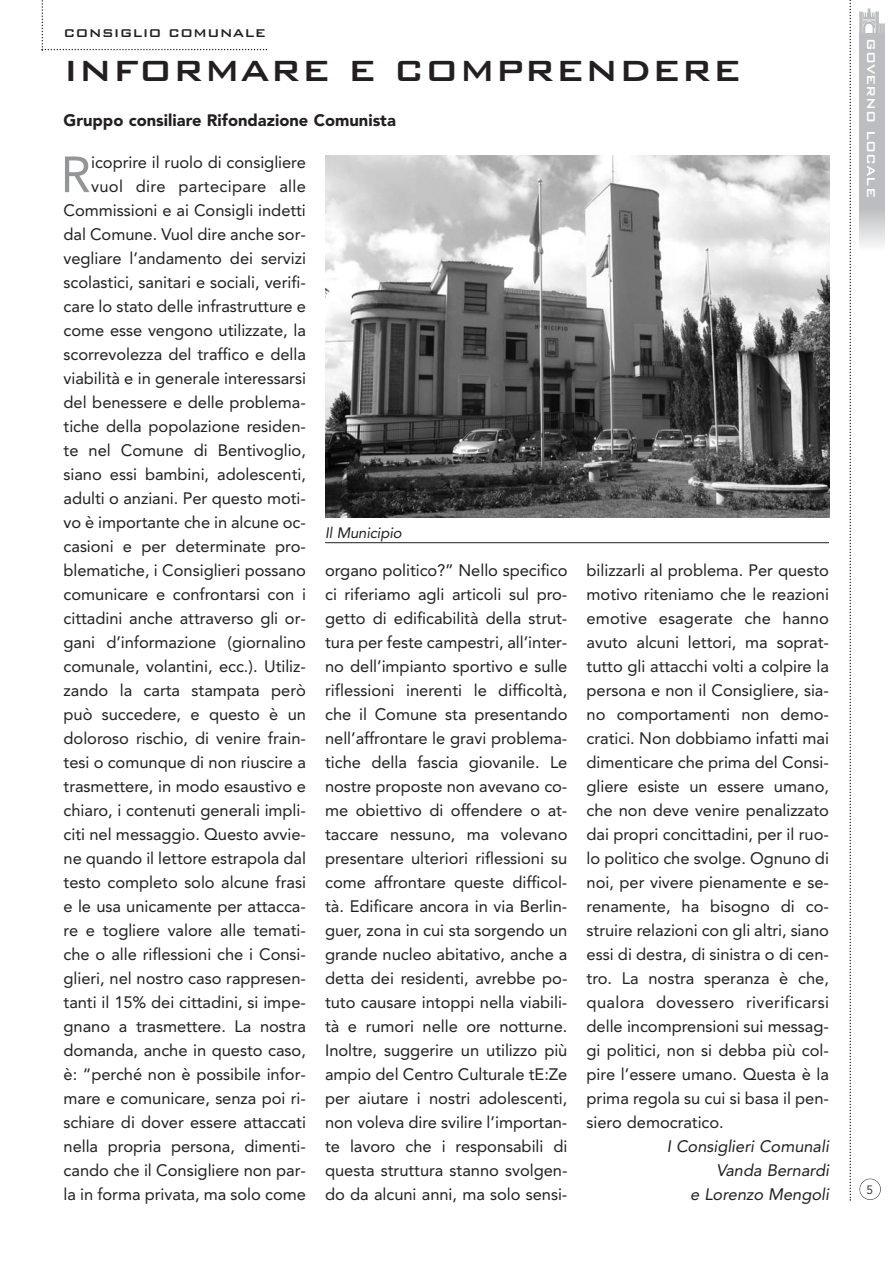
<style>
.page{position:relative;width:893px;height:1263px;background:#fff}
.page>*{position:absolute;margin:0;border:0;box-sizing:border-box;transform-origin:0 0}
.t1{font:50.4px "Avenir";color:#939598}
.t2{font:500 39px "Bank Gothic BT";color:#231f20}
.t3{font:16.5px/24px "Avenir";letter-spacing:-.005em;color:#231f20;text-align:right}
.t4{font:900 16.5px "Avenir";color:#231f20}
.t5{font:16.5px "Avenir";letter-spacing:.02em;color:#231f20}
.t6{font:500 15px "Bank Gothic BT";color:#231f20}
.t7{font:500 15px "Bank Gothic BT";color:#fff}
.t8{font:15px "Avenir";color:#231f20}
.t9{font:12px "Avenir";color:#231f20}
</style>
<div class="page">
<svg style="left:849px;top:1px;width:2px;height:1199px"></svg>
<div style="left:859px;top:1178px;width:22px;height:22px;border:1px solid #231f20;border-radius:50%"></div>
<div style="left:859px;top:33px;width:26px;height:175px;background:#bbbdc0"></div>
<div style="left:859px;top:208px;width:26px;height:42px;background:linear-gradient(to bottom,#bcbec0,#f8f8f9)"></div>
<svg style="left:859px;top:9px;width:26px;height:24px"></svg>
<svg style="left:42px;top:1px;width:225px;height:50px"></svg>
<img style="left:325px;top:156px;width:504px;height:362px">
<hr style="left:325px;top:542px;width:504px;height:1px;background:#231f20">
<p class="t6" style="left:64px;top:23px;width:204px">CONSIGLIO COMUNALE</p>
<h2 class="t2" style="left:64px;top:45px;width:680px">INFORMARE E COMPRENDERE</h2>
<p class="t4" style="left:64px;top:113px;width:334px">Gruppo consiliare Rifondazione Comunista</p>
<p class="t3" style="left:64px;top:152px;width:244px">icoprire il ruolo di consigliere vuol dire partecipare alle Commissioni e ai Consigli indetti dal Comune. Vuol dire anche sor&shy;vegliare l’andamento dei servizi scolastici, sanitari e sociali, verifi&shy;care lo stato delle infrastrutture e come esse vengono utilizzate, la scorrevolezza del traffico e della viabilità e in generale interessarsi del benessere e delle problema&shy;tiche della popolazione residen&shy;te nel Comune di Bentivoglio, siano essi bambini, adolescenti, adulti o anziani. Per questo moti&shy;vo è importante che in alcune oc&shy;casioni e per determinate pro&shy;blematiche, i Consiglieri possano comunicare e confrontarsi con i cittadini anche attraverso gli or&shy;gani d’informazione (giornalino comunale, volantini, ecc.). Utiliz&shy;zando la carta stampata però può succedere, e questo è un doloroso rischio, di venire frain&shy;tesi o comunque di non riuscire a trasmettere, in modo esaustivo e chiaro, i contenuti generali impli&shy;citi nel messaggio. Questo avvie&shy;ne quando il lettore estrapola dal testo completo solo alcune frasi e le usa unicamente per attacca&shy;re e togliere valore alle temati&shy;che o alle riflessioni che i Consi&shy;glieri, nel nostro caso rappresen&shy;tanti il 15% dei cittadini, si impe&shy;gnano a trasmettere. La nostra domanda, anche in questo caso, è: “perché non è possibile infor&shy;mare e comunicare, senza poi ri&shy;schiare di dover essere attaccati nella propria persona, dimenti&shy;cando che il Consigliere non par&shy;la in forma privata, ma solo come</p>
<h1 class="t1" style="left:61px;top:154px;width:32px">R</h1>
<p class="t8" style="left:325px;top:527px;width:80px">Il Municipio</p>
<p class="t3" style="left:325px;top:559px;width:244px;text-align:justify">organo politico?” Nello specifico ci riferiamo agli articoli sul pro&shy;getto di edificabilità della strut&shy;tura per feste campestri, all’inter&shy;no dell’impianto sportivo e sulle riflessioni inerenti le difficoltà, che il Comune sta presentando nell’affrontare le gravi problema&shy;tiche della fascia giovanile. Le nostre proposte non avevano co&shy;me obiettivo di offendere o at&shy;taccare nessuno, ma volevano presentare ulteriori riflessioni su come affrontare queste difficol&shy;tà. Edificare ancora in via Berlin&shy;guer, zona in cui sta sorgendo un grande nucleo abitativo, anche a detta dei residenti, avrebbe po&shy;tuto causare intoppi nella viabili&shy;tà e rumori nelle ore notturne.<br>Inoltre, suggerire un utilizzo più ampio del Centro Culturale tE:Ze per aiutare i nostri adolescenti, non voleva dire svilire l’importan&shy;te lavoro che i responsabili di questa struttura stanno svolgen&shy;do da alcuni anni, ma solo sensi-</p>
<p class="t3" style="left:587px;top:559px;width:244px">bilizzarli al problema. Per questo</p>
<p class="t3" style="left:587px;top:583px;width:244px">motivo riteniamo che le reazioni</p>
<p class="t3" style="left:587px;top:607px;width:244px">emotive esagerate che hanno</p>
<p class="t3" style="left:587px;top:631px;width:244px">avuto alcuni lettori, ma soprat-</p>
<p class="t3" style="left:587px;top:655px;width:244px">tutto gli attacchi volti a colpire la</p>
<p class="t3" style="left:587px;top:679px;width:244px">persona e non il Consigliere, sia-</p>
<p class="t3" style="left:587px;top:703px;width:244px">no comportamenti non demo-</p>
<p class="t3" style="left:587px;top:727px;width:244px">cratici. Non dobbiamo infatti mai</p>
<p class="t3" style="left:587px;top:751px;width:244px">dimenticare che prima del Consi-</p>
<p class="t3" style="left:587px;top:775px;width:244px">gliere esiste un essere umano,</p>
<p class="t3" style="left:587px;top:799px;width:244px">che non deve venire penalizzato</p>
<p class="t3" style="left:587px;top:823px;width:244px">dai propri concittadini, per il ruo-</p>
<p class="t3" style="left:587px;top:847px;width:244px">lo politico che svolge. Ognuno di</p>
<p class="t3" style="left:587px;top:871px;width:244px">noi, per vivere pienamente e se-</p>
<p class="t3" style="left:587px;top:895px;width:244px">renamente, ha bisogno di co-</p>
<p class="t3" style="left:587px;top:919px;width:244px">struire relazioni con gli altri, siano</p>
<p class="t3" style="left:587px;top:943px;width:244px">essi di destra, di sinistra o di cen-</p>
<p class="t3" style="left:587px;top:967px;width:244px">tro. La nostra speranza è che,</p>
<p class="t5" style="left:587px;top:995px;width:244px">qualora dovessero riverificarsi</p>
<p class="t3" style="left:587px;top:1015px;width:244px">delle incomprensioni sui messag-</p>
<p class="t3" style="left:587px;top:1039px;width:244px">gi politici, non si debba più col-</p>
<p class="t3" style="left:587px;top:1063px;width:244px">pire l’essere umano. Questa è la</p>
<p class="t3" style="left:587px;top:1087px;width:244px">prima regola su cui si basa il pen-</p>
<p class="t3" style="left:587px;top:1111px;width:139px">siero democratico.</p>
<p class="t3" style="left:667px;top:1135px;width:166px">I Consiglieri Comunali</p>
<p class="t3" style="left:716px;top:1159px;width:116px">Vanda Bernardi</p>
<p class="t3" style="left:690px;top:1183px;width:142px">e Lorenzo Mengoli</p>
<p class="t7" style="left:881px;top:38px;width:162px;rotate:90deg">GOVERNO LOCALE</p>
<p class="t9" style="left:867px;top:1185px;width:8px">5</p>
</div>
